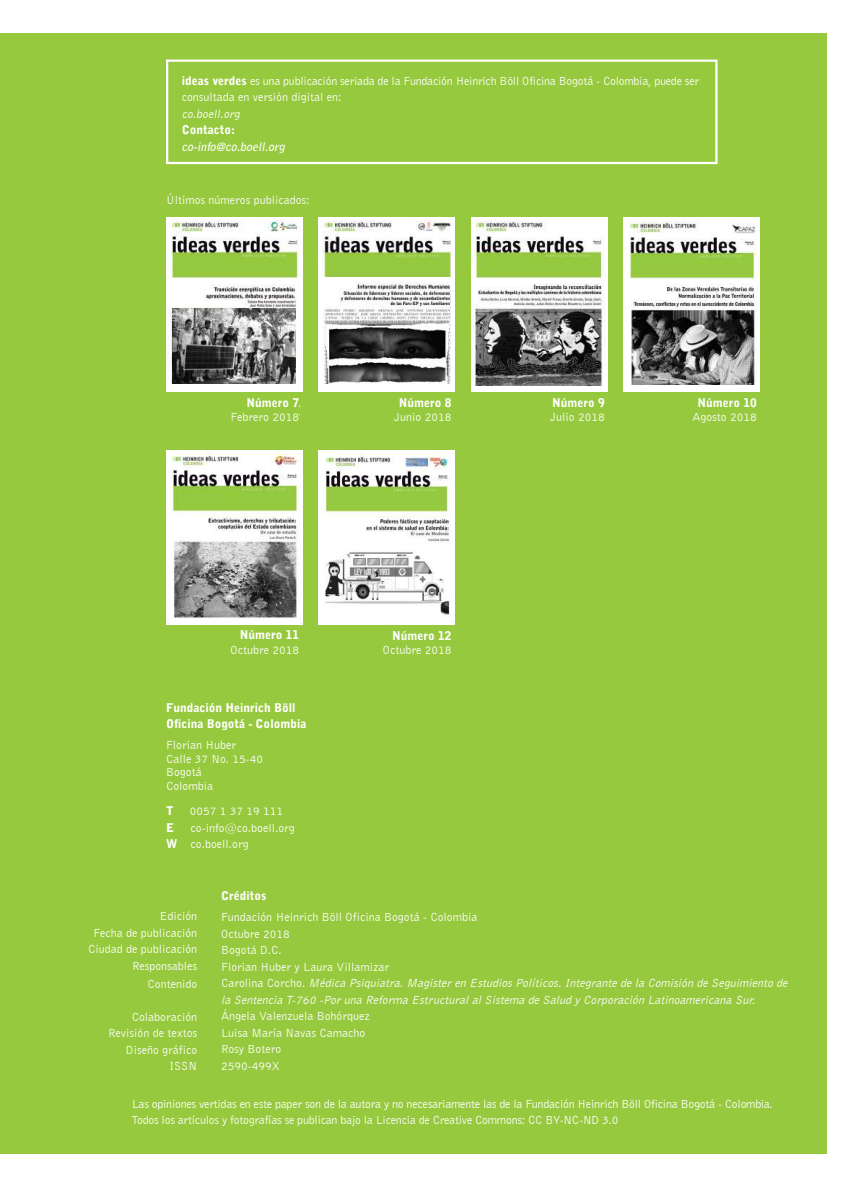
<style>
.page{position:relative;width:857px;height:1188px;background:#fff}
.page>*{position:absolute;margin:0;border:0;box-sizing:border-box;transform-origin:0 0}
.t1{font:12px/16.5px "Bell Gothic BT";color:#fff}
.t2{font:12px/16.5px "Bell Gothic BT";letter-spacing:-.02em;color:#fff}
.t3{font:italic 12px/16.5px "Bell Gothic BT";color:#fff}
.t4{font:900 12px/16.5px "Bell Gothic Std";color:#fff}
.t5{font:italic 700 12px "Bell Gothic Std";color:#fff}
.s1{font-family:"Bell Gothic Std";font-weight:900}
.s2{font-style:normal}
</style>
<div class="page">
<div style="left:0;top:34px;width:831px;height:1120px;background:#96c93d"></div>
<div style="left:166px;top:60px;width:551px;height:104px;border:2px solid #fff"></div>
<div style="left:827px;top:11px;width:29px;height:1159px;background:#fff"></div>
<div style="left:166px;top:217px;width:136px;height:175px;background:#fff"></div>
<img style="left:168px;top:221px;width:132px;height:149px">
<img style="left:171px;top:285px;width:129px;height:99px">
<img style="left:172px;top:308px;width:123px;height:76px">
<div style="left:318px;top:217px;width:136px;height:175px;background:#fff"></div>
<img style="left:321px;top:221px;width:132px;height:165px">
<img style="left:323px;top:278px;width:126px;height:106px">
<div style="left:471px;top:217px;width:136px;height:175px;background:#fff"></div>
<img style="left:472px;top:220px;width:133px;height:136px">
<svg style="left:475px;top:385px;width:127px;height:1px"></svg>
<img style="left:474px;top:283px;width:129px;height:102px">
<div style="left:623px;top:217px;width:136px;height:175px;background:#fff"></div>
<img style="left:624px;top:221px;width:134px;height:120px">
<svg style="left:631px;top:384px;width:124px;height:1px"></svg>
<img style="left:626px;top:284px;width:129px;height:100px">
<div style="left:582px;top:221px;width:21px;height:15px;background:#fff"></div>
<div style="left:736px;top:222px;width:18px;height:15px;background:#fff"></div>
<img style="left:732px;top:224px;width:24px;height:9px">
<div style="left:166px;top:450px;width:136px;height:175px;background:#fff"></div>
<img style="left:167px;top:454px;width:133px;height:109px">
<img style="left:169px;top:516px;width:129px;height:103px">
<div style="left:318px;top:450px;width:136px;height:175px;background:#fff"></div>
<img style="left:319px;top:453px;width:134px;height:170px">
<div style="left:321px;top:517px;width:129px;height:106px;background:#fff"></div>
<img style="left:325px;top:517px;width:125px;height:99px">
<p class="t2" style="left:182px;top:74px;width:519px"><span class="s1">ideas verdes</span> es una publicación seriada de la Fundación Heinrich Böll Oficina Bogotá - Colombia, puede ser consultada en versión digital en:</p>
<p class="t3" style="left:182px;top:107px;width:62px">co.boell.org</p>
<p class="t4" style="left:182px;top:121px;width:55px">Contacto:</p>
<p class="t5" style="left:182px;top:140px;width:107px">co-info@co.boell.org</p>
<p class="t1" style="left:166px;top:193px;width:145px">Últimos números publicados:</p>
<p class="t4" style="left:246px;top:394px;width:54px">Número 7</p>
<p class="t1" style="left:230px;top:410px;width:70px">Febrero 2018</p>
<p class="t4" style="left:248px;top:394px;width:54px">Número 1</p>
<p class="t1" style="left:217px;top:410px;width:85px">Noviembre 2017</p>
<p class="t4" style="left:399px;top:394px;width:54px">Número 8</p>
<p class="t1" style="left:394px;top:410px;width:59px">Junio 2018</p>
<p class="t4" style="left:445px;top:394px;width:8px">2</p>
<p class="t1" style="left:368px;top:410px;width:55px">Noviembre</p>
<p class="t1" style="left:445px;top:410px;width:8px">7</p>
<p class="t4" style="left:240px;top:627px;width:61px">Número 11</p>
<p class="t1" style="left:230px;top:643px;width:70px">Octubre 2018</p>
<p class="t4" style="left:166px;top:699px;width:142px">Fundación Heinrich Böll<br>Oficina Bogotá - Colombia</p>
<p class="t1" style="left:166px;top:740px;width:99px;line-height:13.5px">Florian Huber<br>Calle 37 No. 15-40<br>Bogotá<br>Colombia</p>
<p class="t4" style="left:166px;top:802px;width:9px">T</p>
<p class="t1" style="left:190px;top:804px;width:95px">0057 1 37 19 111</p>
<p class="t4" style="left:166px;top:819px;width:10px">E</p>
<p class="t1" style="left:166px;top:821px;width:130px;text-indent:25px">co-info@co.boell.org<br><span class="s1">W</span> co.boell.org</p>
<p class="t4" style="left:392px;top:627px;width:61px">Número 12</p>
<p class="t1" style="left:383px;top:643px;width:70px">Octubre 2018</p>
<p class="t4" style="left:552px;top:394px;width:54px">Número 9</p>
<p class="t1" style="left:550px;top:410px;width:56px">Julio 2018</p>
<p class="t4" style="left:697px;top:394px;width:61px">Número 10</p>
<p class="t1" style="left:692px;top:410px;width:66px">Agosto 2018</p>
<p class="t1" style="left:88px;top:909px;width:111px;text-align:right">Edición<br>Fecha de publicación<br>Ciudad de publicación<br>Responsables</p>
<p class="t1" style="left:147px;top:976px;width:51px">Contenido</p>
<p class="t1" style="left:108px;top:1009px;width:90px;text-align:right">Colaboración<br>Revisión de textos<br>Diseño gráfico<br>ISSN</p>
<p class="t4" style="left:221px;top:887px;width:47px">Créditos</p>
<p class="t3" style="left:221px;top:910px;width:570px"><span class="s2">Fundación Heinrich Böll Oficina Bogotá - Colombia<br>Octubre 2018<br>Bogotá D.C.<br>Florian Huber y Laura Villamizar<br>C a r o l i n a C o r c h o .</span> Médica Psiquiatra. Magister en Estudios Políticos. Integrante de la Comisión de Seguimiento de la Sentencia T-760 -Por una Reforma Estructural al Sistema de Salud y Corporación Latinoamericana Sur.</p>
<p class="t1" style="left:221px;top:1009px;width:150px">Ángela Valenzuela Bohórquez<br>Luisa María Navas Camacho<br>Rosy Botero<br>2590-499X</p>
<p class="t2" style="left:132px;top:1096px;width:642px">Las opiniones vertidas en este paper son de la autora y no necesariamente las de la Fundación Heinrich Böll Oficina Bogotá - Colombia.<br>Todos los artículos y fotografías se publican bajo la Licencia de Creative Commons: CC BY-NC-ND 3.0</p>
</div>
